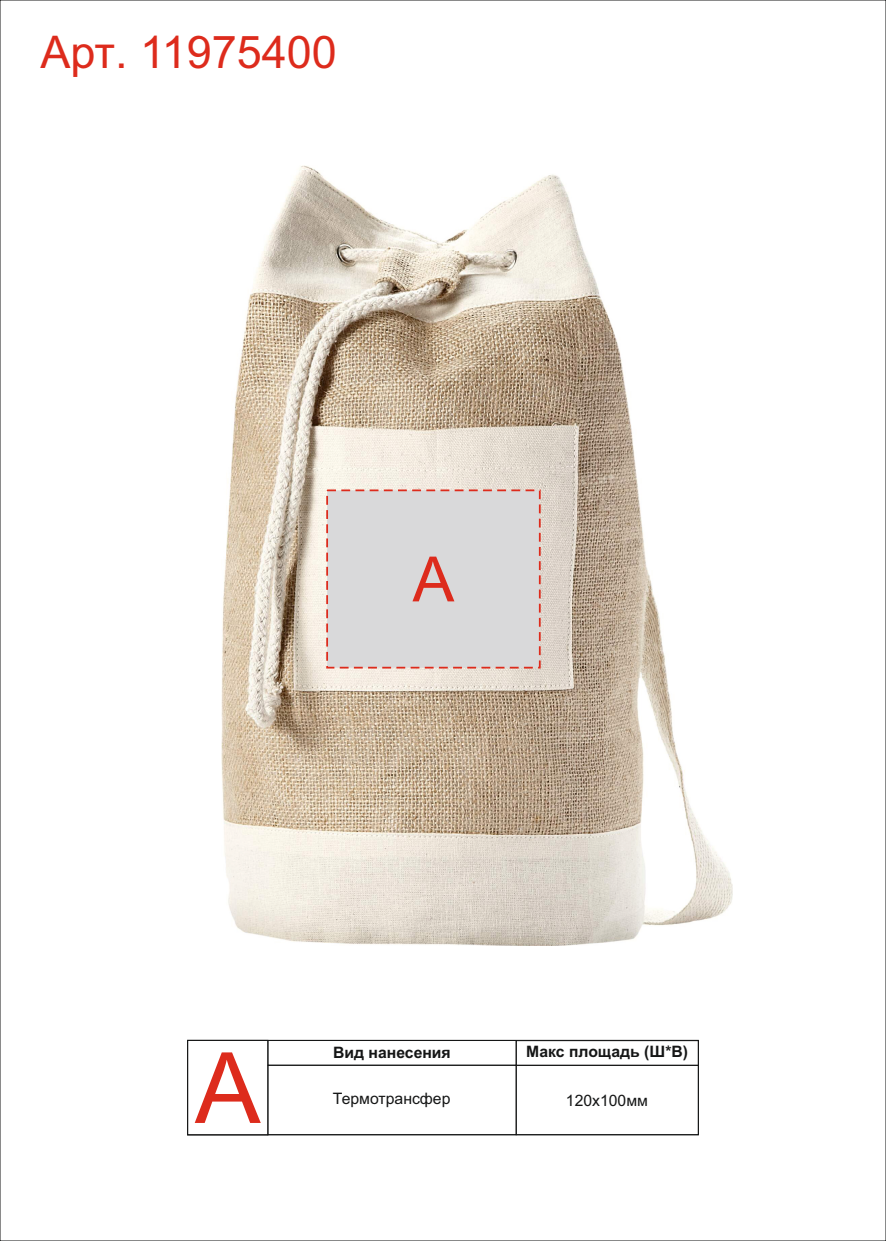
<style>
.page{position:relative;width:886px;height:1241px;background:#fff}
.page>*{position:absolute;margin:0;border:0;box-sizing:border-box;transform-origin:0 0}
.t1{font:98.44px "Arial";color:#dd2b1c}
.t2{font:62.5px "Arial";color:#dd2b1c}
.t3{font:45px "Arial";color:#dd2b1c}
.t4{font:15.81px "Arial";color:#151616}
.t5{font:700 15.75px "Arial";color:#151616}
.t6{font:15.75px "Arial";color:#151616}
</style>
<div class="page">
<img style="left:221px;top:166px;width:511px;height:779px">
<svg style="left:325px;top:488px;width:216px;height:181px;background:#dad8d8"></svg>
<div style="left:267px;top:1039px;width:250px;height:26px;border:1px solid #151616"></div>
<div style="left:267px;top:1064px;width:250px;height:70px;border:1px solid #151616"></div>
<div style="left:516px;top:1064px;width:183px;height:70px;border:1px solid #151616"></div>
<div style="left:516px;top:1039px;width:183px;height:26px;border:1px solid #151616"></div>
<div style="left:187px;top:1039px;width:81px;height:96px;border:1px solid #151616"></div>
<h3 class="t3" style="left:40px;top:35px;width:298px">Арт. 11975400</h3>
<h2 class="t2" style="left:413px;top:555px;width:43px">A</h2>
<h1 class="t1" style="left:195px;top:1051px;width:67px">A</h1>
<p class="t5" style="left:333px;top:1046px;width:119px">Вид нанесения</p>
<p class="t5" style="left:526px;top:1045px;width:163px">Макс площадь (Ш*В)</p>
<p class="t4" style="left:333px;top:1092px;width:119px">Термотрансфер</p>
<p class="t6" style="left:566px;top:1093px;width:84px">120х100мм</p>
</div>
